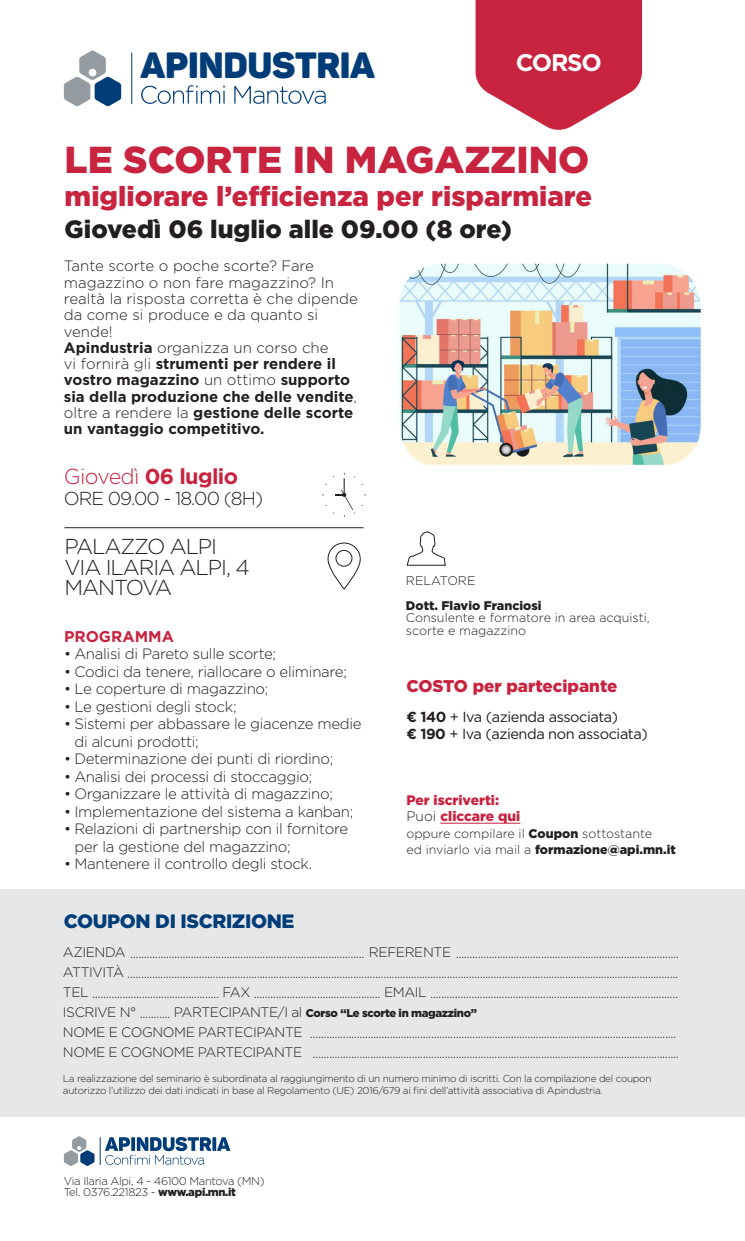
<style>
.page{position:relative;width:745px;height:1241px;background:#fff}
.page>*{position:absolute;margin:0;border:0;box-sizing:border-box;transform-origin:0 0}
.t1{font:900 37.5px "Gotham HTF";color:#c8233f}
.t2{font:36px "Panton Black Caps";letter-spacing:-.01em;color:#003d78}
.t3{font:100 31.75px "Gotham HTF";letter-spacing:-.05em;color:#fff}
.t4{font:900 27.5px "Gotham HTF";color:#c8233f}
.t5{font:900 25px "Gotham HTF";color:#231f20}
.t6{font:700 24px "Gotham HTF";letter-spacing:-.05em;color:#fff}
.t7{font:300 21.62px "Gotham";letter-spacing:-.05em;color:#231f20}
.t8{font:700 21.62px "Gotham";letter-spacing:-.03em;color:#c8233f}
.t9{font:300 21.62px "Gotham";letter-spacing:-.07em;color:#231f20}
.t10{font:900 19.38px "Gotham";letter-spacing:-.02em;color:#003d78}
.t11{font:300 18.75px "Gotham";letter-spacing:-.05em;color:#231f20}
.t12{font:900 17px "Gotham";color:#c8233f}
.t13{font:700 15.5px "Gotham";color:#c8233f}
.t14{font:300 15px/17.5px "Gotham HTF";letter-spacing:-.02em;color:#231f20}
.t15{font:700 15px/16.2px "Gotham HTF";color:#231f20}
.t16{font:300 15px/16.2px "Gotham HTF";color:#231f20}
.t17{font:14.5px "Gotham";letter-spacing:-.03em;color:#231f20}
.t18{font:300 13.75px/20px "Gotham";letter-spacing:-.03em;color:#231f20}
.t19{font:900 13.75px "Gotham";color:#c8233f}
.t20{font:300 12.5px/12.5px "Gotham";color:#231f20}
.t21{font:900 12.5px "Gotham";color:#231f20}
.t22{font:300 11.25px "Gotham";letter-spacing:-.03em;color:#231f20}
.t23{font:300 10px "Gotham";letter-spacing:-.03em;color:#231f20}
.s1{font-weight:300}
.s2{font-weight:700}
.s3{font-weight:300;color:#231f20}
.s4{font-weight:900}
.s5{font-weight:900;font-size:11.25px}
</style>
<div class="page">
<svg style="left:475px;top:0;width:166px;height:130px"></svg>
<svg style="left:100px;top:1136px;width:130px;height:28px"></svg>
<svg style="left:64px;top:1136px;width:30px;height:29px"></svg>
<svg style="left:406px;top:531px;width:40px;height:35px"></svg>
<div style="left:0;top:889px;width:744px;height:227px;background:#e6e7e9"></div>
<hr style="left:440px;top:822px;width:80px;height:1px;background:#c8233f">
<svg style="left:327px;top:542px;width:34px;height:47px"></svg>
<hr style="left:131px;top:53px;width:1px;height:51px;background:#003d78">
<svg style="left:64px;top:50px;width:57px;height:56px"></svg>
<svg style="left:141px;top:85px;width:184px;height:19px"></svg>
<hr style="left:64px;top:527px;width:299px;height:1px;background:#231f20">
<svg style="left:333px;top:473px;width:22px;height:43px"></svg>
<img style="left:399px;top:264px;width:301px;height:201px">
<p class="t2" style="left:140px;top:42px;width:236px">APINDUSTRIA</p>
<p class="t3" style="left:482px;top:44px;width:127px">EVENTO</p>
<p class="t6" style="left:515px;top:48px;width:87px">CORSO</p>
<p class="t1" style="left:65px;top:138px;width:526px">LE SCORTE IN MAGAZZINO</p>
<p class="t4" style="left:65px;top:180px;width:528px">migliorare l’efficienza per risparmiare</p>
<p class="t5" style="left:65px;top:215px;width:448px">Giovedì 06 luglio alle 09.00 (8 ore)</p>
<p class="t16" style="left:64px;top:258px;width:295px">Tante scorte o poche scorte? Fare magazzino o non fare magazzino? In realtà la risposta corretta è che dipende da come si produce e da quanto si vende!</p>
<p class="t15" style="left:64px;top:339px;width:294px">Apindustria <span class="s1">organizza un corso che<br>vi fornirà gli</span> strumenti per rendere il vostro magazzino <span class="s1">un ottimo</span> supporto sia della produzione che delle vendite<span class="s1">, oltre a rendere la</span> gestione delle scorte un vantaggio competitivo.</p>
<p class="t8" style="left:64px;top:462px;width:176px"><span class="s1">Giovedì</span> 06 luglio</p>
<p class="t11" style="left:64px;top:486px;width:201px">ORE 09.00 - 18.00 (8H)</p>
<p class="t7" style="left:64px;top:533px;width:154px">PALAZZO ALPI</p>
<p class="t7" style="left:64px;top:553px;width:187px">VIA ILARIA ALPI, 4</p>
<p class="t9" style="left:64px;top:573px;width:109px">MANTOVA</p>
<p class="t13" style="left:64px;top:625px;width:111px">PROGRAMMA</p>
<p class="t14" style="left:64px;top:644px;width:213px">• Analisi di Pareto sulle scorte;</p>
<p class="t14" style="left:64px;top:662px;width:284px">• Codici da tenere, riallocare o eliminare;</p>
<p class="t14" style="left:64px;top:679px;width:206px">• Le coperture di magazzino;</p>
<p class="t14" style="left:64px;top:697px;width:174px">• Le gestioni degli stock;</p>
<p class="t14" style="left:74px;top:714px;width:289px;text-indent:-10px">• Sistemi per abbassare le giacenze medie di alcuni prodotti;</p>
<p class="t14" style="left:64px;top:749px;width:271px">• Determinazione dei punti di riordino;</p>
<p class="t14" style="left:64px;top:767px;width:250px">• Analisi dei processi di stoccaggio;</p>
<p class="t14" style="left:64px;top:784px;width:270px">• Organizzare le attività di magazzino;</p>
<p class="t14" style="left:64px;top:802px;width:291px">• Implementazione del sistema a kanban;</p>
<p class="t14" style="left:74px;top:819px;width:275px;text-indent:-10px">• Relazioni di partnership con il fornitore per la gestione del magazzino;</p>
<p class="t14" style="left:64px;top:854px;width:249px">• Mantenere il controllo degli stock.</p>
<p class="t10" style="left:64px;top:907px;width:232px">COUPON DI ISCRIZIONE</p>
<p class="t20" style="left:405px;top:573px;width:71px">RELATORE</p>
<p class="t21" style="left:405px;top:596px;width:137px">Dott. Flavio Franciosi</p>
<p class="t20" style="left:405px;top:611px;width:245px">Consulente e formatore in area acquisti, scorte e magazzino</p>
<p class="t12" style="left:406px;top:674px;width:212px">COSTO per partecipante</p>
<p class="t17" style="left:406px;top:707px;width:213px"><span class="s2">€ 140</span> + Iva (azienda associata)</p>
<p class="t17" style="left:406px;top:724px;width:243px"><span class="s2">€ 190</span> + Iva (azienda non associata)</p>
<p class="t19" style="left:406px;top:790px;width:94px">Per iscriverti:</p>
<p class="t19" style="left:406px;top:806px;width:115px"><span class="s3">Puoi</span> cliccare qui</p>
<p class="t20" style="left:406px;top:826px;width:247px">oppure compilare il <span class="s4">Coupon</span> sottostante</p>
<p class="t21" style="left:406px;top:840px;width:271px"><span class="s1">ed inviarlo via mail a</span> formazione@api.mn.it</p>
<p class="t18" style="left:63px;top:942px;width:617px">AZIENDA ..................................................................................... REFERENTE .................................................................................<br>ATTIVITÀ ........................................................................................................................................................................................................</p>
<p class="t18" style="left:63px;top:982px;width:616px">TEL .............................................. FAX .............................................. EMAIL ..........................................................................................</p>
<p class="t18" style="left:63px;top:1001px;width:415px">ISCRIVE N° ........... PARTECIPANTE/I al <span class="s5">Corso “Le scorte in magazzino”</span></p>
<p class="t18" style="left:63px;top:1022px;width:614px">NOME E COGNOME PARTECIPANTE .....................................................................................................................................</p>
<p class="t18" style="left:63px;top:1042px;width:617px">NOME E COGNOME PARTECIPANTE .....................................................................................................................................</p>
<p class="t23" style="left:63px;top:1071px;width:589px">La realizzazione del seminario è subordinata al raggiungimento di un numero minimo di iscritti. Con la compilazione del coupon</p>
<p class="t23" style="left:63px;top:1084px;width:541px">autorizzo l’utilizzo dei dati indicati in base al Regolamento (UE) 2016/679 ai fini dell’attività associativa di Apindustria.</p>
<p class="t22" style="left:64px;top:1173px;width:202px">Via Ilaria Alpi, 4 - 46100 Mantova (MN)</p>
<p class="t22" style="left:64px;top:1184px;width:173px">Tel. 0376.221823 - <span class="s4">www.api.mn.it</span></p>
</div>
